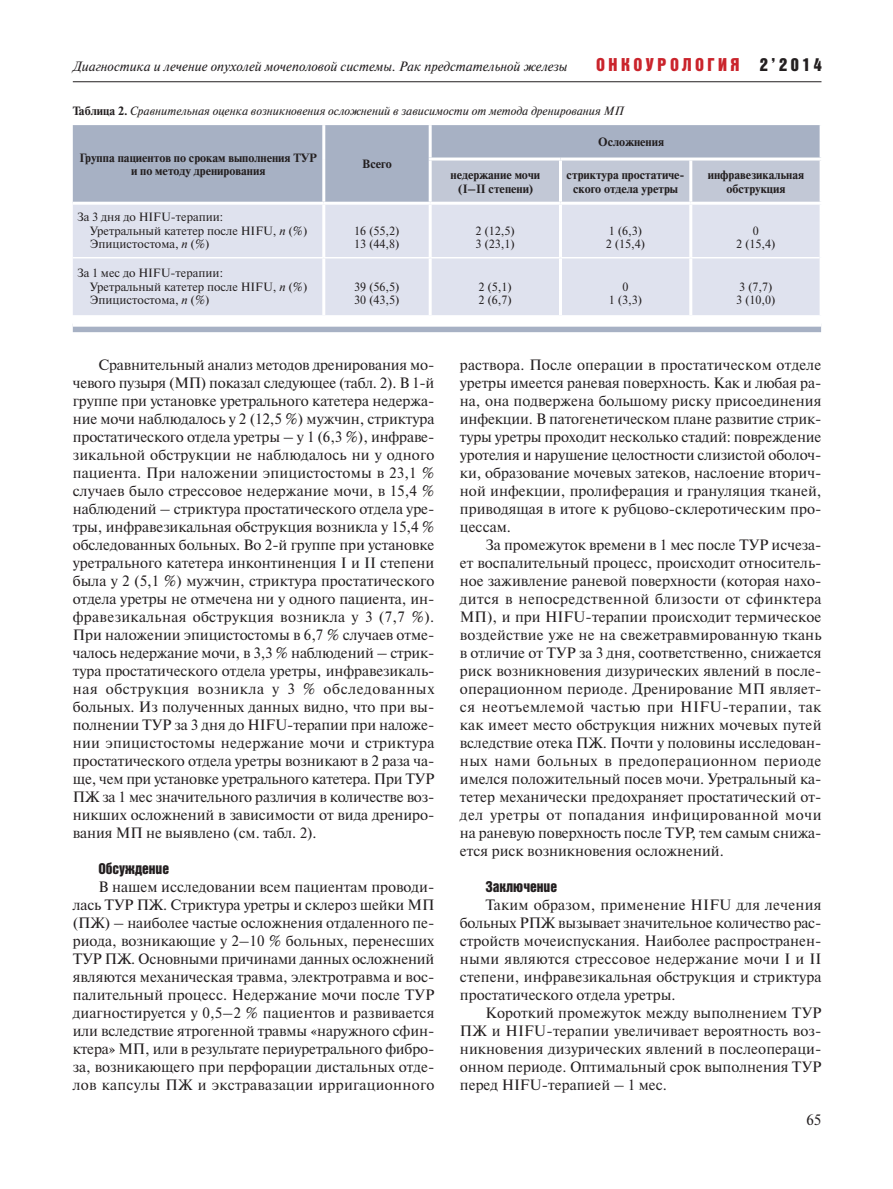
<style>
.page{position:relative;width:893px;height:1189px;background:#fff}
.page>*{position:absolute;margin:0;border:0;box-sizing:border-box;transform-origin:0 0}
.t1{font:18px "Bastion Kontrast Alt C";letter-spacing:.195em;color:#ca242c}
.t2{font:15px/18px "Newton C";color:#231f20;text-align:justify}
.t3{font:15px "Bastion Kontrast Alt C";color:#231f20}
.t4{font:italic 13.5px "Newton C";color:#231f20}
.t5{font:12px/13.5px "Newton C";color:#231f20}
.t6{font:700 12px/13.5px "Newton C";color:#231f20;text-align:center}
.t7{font:italic 12px "Newton C";color:#231f20}
.s1{color:#231f20}
.s2{font-weight:700;font-style:normal}
.s3{font-style:italic}
</style>
<div class="page">
<hr style="left:73px;top:81px;width:748px;height:1px;background:#231f20">
<svg style="left:73px;top:125px;width:748px;height:207px;background:#afb8c9"></svg>
<div style="left:432px;top:160px;width:387px;height:42px;background:#c2c8d6"></div>
<div style="left:73px;top:205px;width:746px;height:110px;background:#dfe2ee"></div>
<hr style="left:322px;top:125px;width:3px;height:34px;background:#fff">
<hr style="left:429px;top:125px;width:3px;height:32px;background:#fff">
<hr style="left:322px;top:159px;width:3px;height:43px;background:#fff">
<hr style="left:559px;top:160px;width:3px;height:42px;background:#fff">
<hr style="left:689px;top:160px;width:3px;height:42px;background:#fff">
<hr style="left:73px;top:202px;width:251px;height:3px;background:#fff">
<hr style="left:73px;top:257px;width:251px;height:1px;background:#fff">
<hr style="left:819px;top:125px;width:3px;height:32px;background:#fff">
<hr style="left:429px;top:157px;width:131px;height:3px;background:#fff">
<hr style="left:429px;top:160px;width:3px;height:42px;background:#fff">
<hr style="left:560px;top:157px;width:262px;height:3px;background:#fff">
<hr style="left:819px;top:160px;width:3px;height:42px;background:#fff">
<hr style="left:324px;top:202px;width:106px;height:3px;background:#fff">
<hr style="left:322px;top:205px;width:3px;height:52px;background:#fff">
<hr style="left:430px;top:202px;width:130px;height:3px;background:#fff">
<hr style="left:429px;top:205px;width:3px;height:52px;background:#fff">
<hr style="left:560px;top:202px;width:131px;height:3px;background:#fff">
<hr style="left:559px;top:205px;width:3px;height:52px;background:#fff">
<hr style="left:691px;top:202px;width:131px;height:3px;background:#fff">
<hr style="left:689px;top:205px;width:3px;height:52px;background:#fff">
<hr style="left:819px;top:205px;width:3px;height:53px;background:#fff">
<hr style="left:324px;top:257px;width:106px;height:1px;background:#fff">
<hr style="left:322px;top:258px;width:3px;height:57px;background:#fff">
<hr style="left:430px;top:257px;width:130px;height:1px;background:#fff">
<hr style="left:429px;top:258px;width:3px;height:57px;background:#fff">
<hr style="left:560px;top:257px;width:131px;height:1px;background:#fff">
<hr style="left:559px;top:258px;width:3px;height:57px;background:#fff">
<hr style="left:691px;top:257px;width:128px;height:1px;background:#fff">
<hr style="left:689px;top:258px;width:3px;height:57px;background:#fff">
<hr style="left:819px;top:258px;width:3px;height:57px;background:#fff">
<div style="left:73px;top:321px;width:748px;height:6px;background:#fff"></div>
<p class="t4" style="left:73px;top:61px;width:496px">Диагностика и лечение опухолей мочеполовой системы. Рак предстательной железы</p>
<p class="t1" style="left:596px;top:58px;width:227px">ОНКОУРОЛОГИЯ <span class="s1">2’2014</span></p>
<p class="t7" style="left:73px;top:106px;width:552px"><span class="s2">Таблица 2.</span> Сравнительная оценка возникновения осложнений в зависимости от метода дренирования МП</p>
<p class="t6" style="left:80px;top:152px;width:239px">Группа пациентов по срокам выполнения ТУР и по методу дренирования</p>
<p class="t6" style="left:362px;top:158px;width:31px">Всего</p>
<p class="t6" style="left:598px;top:136px;width:67px">Осложнения</p>
<p class="t6" style="left:450px;top:169px;width:91px">недержание мочи (I–II степени)</p>
<p class="t6" style="left:566px;top:169px;width:119px">стриктура простатиче&shy;ского отдела уретры</p>
<p class="t6" style="left:707px;top:169px;width:98px">инфравезикальная обструкция</p>
<p class="t5" style="left:90px;top:211px;width:219px;text-indent:-13px">За 3 дня до HIFU-терапии:<br>Уретральный катетер после HIFU, <span class="s3">n</span> (%)<br>Эпицистостома, <span class="s3">n</span> (%)</p>
<p class="t5" style="left:90px;top:267px;width:219px;text-indent:-13px">За 1 мес до HIFU-терапии:<br>Уретральный катетер после HIFU, <span class="s3">n</span> (%)<br>Эпицистостома, <span class="s3">n</span> (%)</p>
<p class="t5" style="left:354px;top:225px;width:47px">16 (55,2)<br>13 (44,8)</p>
<p class="t5" style="left:475px;top:225px;width:41px">2 (12,5)<br>3 (23,1)</p>
<p class="t5" style="left:606px;top:225px;width:41px">1 (6,3)<br>2 (15,4)</p>
<p class="t5" style="left:736px;top:225px;width:41px;text-align:center">0<br>2 (15,4)</p>
<p class="t5" style="left:354px;top:281px;width:47px">39 (56,5)<br>30 (43,5)</p>
<p class="t5" style="left:478px;top:281px;width:35px">2 (5,1)<br>2 (6,7)</p>
<p class="t5" style="left:609px;top:281px;width:35px;text-align:center">0<br>1 (3,3)</p>
<p class="t5" style="left:736px;top:281px;width:41px">3 (7,7)<br>3 (10,0)</p>
<p class="t2" style="left:73px;top:357px;width:363px;text-indent:26px">Сравнительный анализ методов дренирования мо&shy;чевого пузыря (МП) показал следующее (табл. 2). В 1-й группе при установке уретрального катетера недержа&shy;ние мочи наблюдалось у 2 (12,5 %) мужчин, стриктура простатического отдела уретры – у 1 (6,3 %), инфраве&shy;зикальной обструкции не наблюдалось ни у одного пациента. При наложении эпицистостомы в 23,1 % случаев было стрессовое недержание мочи, в 15,4 % наблюдений – стриктура простатического отдела уре&shy;тры, инфравезикальная обструкция возникла у 15,4 % обследованных больных. Во 2-й группе при установке уретрального катетера инконтиненция I и II степени была у 2 (5,1 %) мужчин, стриктура простатического отдела уретры не отмечена ни у одного пациента, ин&shy;фравезикальная обструкция возникла у 3 (7,7 %).<br>При наложении эпицистостомы в 6,7 % случаев отме&shy;чалось недержание мочи, в 3,3 % наблюдений – стрик&shy;тура простатического отдела уретры, инфравезикаль&shy;ная обструкция возникла у 3 % обследованных больных. Из полученных данных видно, что при вы&shy;полнении ТУР за 3 дня до HIFU-терапии при наложе&shy;нии эпицистостомы недержание мочи и стриктура простатического отдела уретры возникают в 2 раза ча&shy;ще, чем при установке уретрального катетера. При ТУР ПЖ за 1 мес значительного различия в количестве воз&shy;никших осложнений в зависимости от вида дрениро&shy;вания МП не выявлено (см. табл. 2).</p>
<p class="t3" style="left:98px;top:863px;width:72px">Обсуждение</p>
<p class="t2" style="left:73px;top:879px;width:363px;text-indent:26px">В нашем исследовании всем пациентам проводи&shy;лась ТУР ПЖ. Стриктура уретры и склероз шейки МП (ПЖ) – наиболее частые осложнения отдаленного пе&shy;риода, возникающие у 2–10 % больных, перенесших ТУР ПЖ. Основными причинами данных осложнений являются механическая травма, электротравма и вос&shy;палительный процесс. Недержание мочи после ТУР диагностируется у 0,5–2 % пациентов и развивается или вследствие ятрогенной травмы «наружного сфин&shy;ктера» МП, или в результате периуретрального фибро&shy;за, возникающего при перфорации дистальных отде&shy;лов капсулы ПЖ и экстравазации ирригационного</p>
<p class="t2" style="left:460px;top:357px;width:363px">раствора. После операции в простатическом отделе уретры имеется раневая поверхность. Как и любая ра&shy;на, она подвержена большому риску присоединения инфекции. В патогенетическом плане развитие стрик&shy;туры уретры проходит несколько стадий: повреждение уротелия и нарушение целостности слизистой оболоч&shy;ки, образование мочевых затеков, наслоение вторич&shy;ной инфекции, пролиферация и грануляция тканей, приводящая в итоге к рубцово-склеротическим про&shy;цессам.</p>
<p class="t2" style="left:460px;top:537px;width:363px;text-indent:26px">За промежуток времени в 1 мес после ТУР исчеза&shy;ет воспалительный процесс, происходит относитель&shy;ное заживление раневой поверхности (которая нахо&shy;дится в непосредственной близости от сфинктера МП), и при HIFU-терапии происходит термическое воздействие уже не на свежетравмированную ткань в отличие от ТУР за 3 дня, соответственно, снижается риск возникновения дизурических явлений в после&shy;операционном периоде. Дренирование МП являет&shy;ся неотъемлемой частью при HIFU-терапии, так как имеет место обструкция нижних мочевых путей вследствие отека ПЖ. Почти у половины исследован&shy;ных нами больных в предоперационном периоде имелся положительный посев мочи. Уретральный ка&shy;тетер механически предохраняет простатический от&shy;дел уретры от попадания инфицированной мочи на раневую поверхность после ТУР, тем самым снижа&shy;ется риск возникновения осложнений.</p>
<p class="t3" style="left:485px;top:881px;width:73px">Заключение</p>
<p class="t2" style="left:460px;top:897px;width:363px;text-indent:26px">Таким образом, применение HIFU для лечения больных РПЖ вызывает значительное количество рас&shy;стройств мочеиспускания. Наиболее распространен&shy;ными являются стрессовое недержание мочи I и II степени, инфравезикальная обструкция и стриктура простатического отдела уретры.</p>
<p class="t2" style="left:460px;top:1005px;width:363px;text-indent:26px">Короткий промежуток между выполнением ТУР ПЖ и HIFU-терапии увеличивает вероятность воз&shy;никновения дизурических явлений в послеопераци&shy;онном периоде. Оптимальный срок выполнения ТУР перед HIFU-терапией – 1 мес.</p>
<p class="t2" style="left:806px;top:1112px;width:17px">65</p>
</div>
